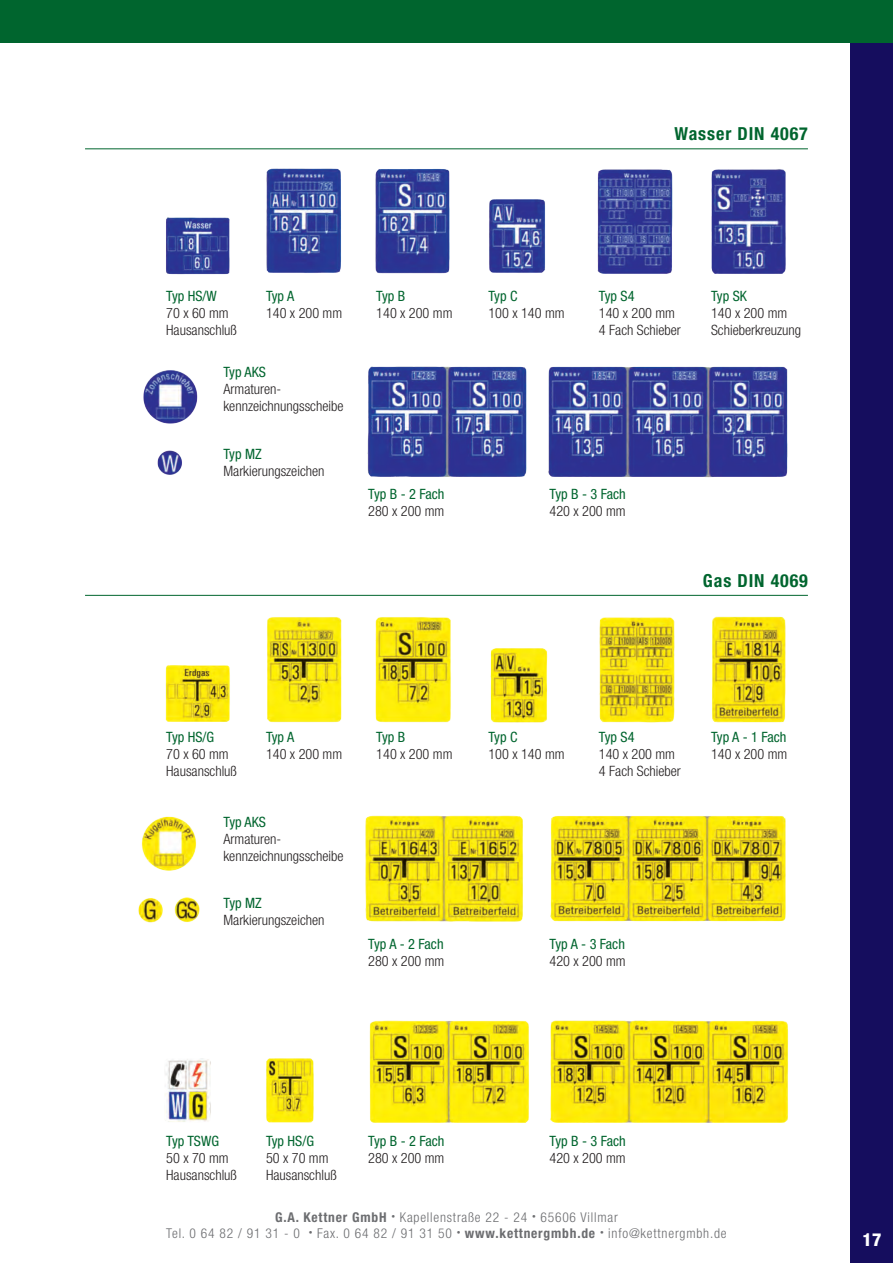
<style>
.page{position:relative;width:893px;height:1263px;background:#fff}
.page>*{position:absolute;margin:0;border:0;box-sizing:border-box;transform-origin:0 0}
.t1{font:700 condensed 18px "Helvetica Neue LT Std";letter-spacing:.05em;color:#00652e}
.t2{font:800 condensed 18px "Helvetica Neue LT Std";color:#fff}
.t3{font:300 condensed 14.25px/17.1px "Helvetica Neue LT Std";color:#231f20}
.t4{font:condensed 14.25px "Helvetica Neue LT Std";color:#00652e}
.t5{font:300 condensed 13.5px/16.2px "Helvetica Neue LT Std";letter-spacing:.06em;color:#6c6d70;text-align:center}
.s1{font-weight:700}
</style>
<div class="page">
<div style="left:850px;top:0;width:43px;height:1263px;background:#150d5e"></div>
<div style="left:0;top:0;width:893px;height:43px;background:#00652e"></div>
<img style="left:252px;top:148px;width:108px;height:125px">
<img style="left:363px;top:148px;width:102px;height:126px">
<img style="left:478px;top:148px;width:223px;height:126px">
<img style="left:685px;top:162px;width:101px;height:112px">
<img style="left:367px;top:366px;width:421px;height:112px">
<img style="left:143px;top:370px;width:55px;height:105px">
<img style="left:166px;top:217px;width:64px;height:58px">
<img style="left:253px;top:594px;width:104px;height:129px">
<img style="left:362px;top:594px;width:101px;height:129px">
<img style="left:467px;top:594px;width:270px;height:129px">
<img style="left:138px;top:816px;width:62px;height:107px">
<img style="left:165px;top:665px;width:65px;height:57px">
<img style="left:697px;top:608px;width:89px;height:115px">
<img style="left:365px;top:815px;width:158px;height:107px">
<img style="left:550px;top:816px;width:236px;height:106px">
<img style="left:369px;top:1020px;width:419px;height:103px">
<img style="left:165px;top:1058px;width:46px;height:64px">
<img style="left:266px;top:1058px;width:48px;height:65px">
<hr style="left:85px;top:149px;width:723px;height:1px;background:#00652e">
<hr style="left:85px;top:595px;width:723px;height:1px;background:#00652e">
<p class="t1" style="left:674px;top:123px;width:135px">Wasser DIN 4067</p>
<p class="t4" style="left:166px;top:287px;width:52px">Typ HS/W</p>
<p class="t3" style="left:166px;top:304px;width:72px">70 x 60 mm<br>Hausanschluß</p>
<p class="t4" style="left:266px;top:287px;width:30px">Typ A</p>
<p class="t3" style="left:266px;top:304px;width:78px">140 x 200 mm</p>
<p class="t4" style="left:223px;top:364px;width:44px">Typ AKS</p>
<p class="t3" style="left:223px;top:380px;width:121px">Armaturen&shy;kennzeichnungsscheibe</p>
<p class="t4" style="left:223px;top:445px;width:40px">Typ MZ</p>
<p class="t3" style="left:223px;top:462px;width:103px">Markierungszeichen</p>
<p class="t4" style="left:376px;top:287px;width:31px">Typ B</p>
<p class="t3" style="left:376px;top:304px;width:78px">140 x 200 mm</p>
<p class="t4" style="left:368px;top:486px;width:78px">Typ B - 2 Fach</p>
<p class="t3" style="left:368px;top:503px;width:78px">280 x 200 mm</p>
<p class="t4" style="left:488px;top:287px;width:31px">Typ C</p>
<p class="t3" style="left:488px;top:304px;width:78px">100 x 140 mm</p>
<p class="t4" style="left:599px;top:287px;width:37px">Typ S4</p>
<p class="t3" style="left:599px;top:304px;width:83px">140 x 200 mm<br>4 Fach Schieber</p>
<p class="t4" style="left:711px;top:287px;width:37px">Typ SK</p>
<p class="t3" style="left:711px;top:304px;width:92px">140 x 200 mm<br>Schieberkreuzung</p>
<p class="t4" style="left:550px;top:486px;width:78px">Typ B - 3 Fach</p>
<p class="t3" style="left:550px;top:503px;width:78px">420 x 200 mm</p>
<p class="t1" style="left:703px;top:570px;width:107px">Gas DIN 4069</p>
<p class="t4" style="left:166px;top:728px;width:50px">Typ HS/G</p>
<p class="t3" style="left:166px;top:745px;width:72px">70 x 60 mm<br>Hausanschluß</p>
<p class="t4" style="left:266px;top:728px;width:30px">Typ A</p>
<p class="t3" style="left:266px;top:745px;width:78px">140 x 200 mm</p>
<p class="t4" style="left:223px;top:813px;width:44px">Typ AKS</p>
<p class="t3" style="left:223px;top:830px;width:121px">Armaturen&shy;kennzeichnungsscheibe</p>
<p class="t4" style="left:223px;top:895px;width:40px">Typ MZ</p>
<p class="t3" style="left:223px;top:912px;width:103px">Markierungszeichen</p>
<p class="t4" style="left:376px;top:728px;width:31px">Typ B</p>
<p class="t3" style="left:376px;top:745px;width:78px">140 x 200 mm</p>
<p class="t4" style="left:368px;top:936px;width:77px">Typ A - 2 Fach</p>
<p class="t3" style="left:368px;top:952px;width:78px">280 x 200 mm</p>
<p class="t4" style="left:488px;top:728px;width:31px">Typ C</p>
<p class="t3" style="left:488px;top:745px;width:78px">100 x 140 mm</p>
<p class="t4" style="left:599px;top:728px;width:37px">Typ S4</p>
<p class="t3" style="left:599px;top:745px;width:83px">140 x 200 mm<br>4 Fach Schieber</p>
<p class="t4" style="left:711px;top:728px;width:77px">Typ A - 1 Fach</p>
<p class="t3" style="left:711px;top:745px;width:78px">140 x 200 mm</p>
<p class="t4" style="left:550px;top:936px;width:77px">Typ A - 3 Fach</p>
<p class="t3" style="left:550px;top:952px;width:78px">420 x 200 mm</p>
<p class="t4" style="left:166px;top:1132px;width:54px">Typ TSWG</p>
<p class="t3" style="left:166px;top:1149px;width:72px">50 x 70 mm<br>Hausanschluß</p>
<p class="t4" style="left:266px;top:1132px;width:50px">Typ HS/G</p>
<p class="t3" style="left:266px;top:1149px;width:72px">50 x 70 mm<br>Hausanschluß</p>
<p class="t4" style="left:368px;top:1132px;width:78px">Typ B - 2 Fach</p>
<p class="t3" style="left:368px;top:1149px;width:78px">280 x 200 mm</p>
<p class="t4" style="left:550px;top:1132px;width:78px">Typ B - 3 Fach</p>
<p class="t3" style="left:550px;top:1149px;width:78px">420 x 200 mm</p>
<p class="t5" style="left:166px;top:1208px;width:562px"><span class="s1">G.A. Kettner GmbH</span> <sup>•</sup> Kapellenstraße 22 - 24 <sup>•</sup> 65606 Villmar<br>Tel. 0 64 82 / 91 31 - 0 <sup>•</sup> Fax. 0 64 82 / 91 31 50 <sup>•</sup> <span class="s1">www.kettnergmbh.de</span> <sup>•</sup> info@kettnergmbh.de</p>
<p class="t2" style="left:863px;top:1228px;width:20px">17</p>
</div>
